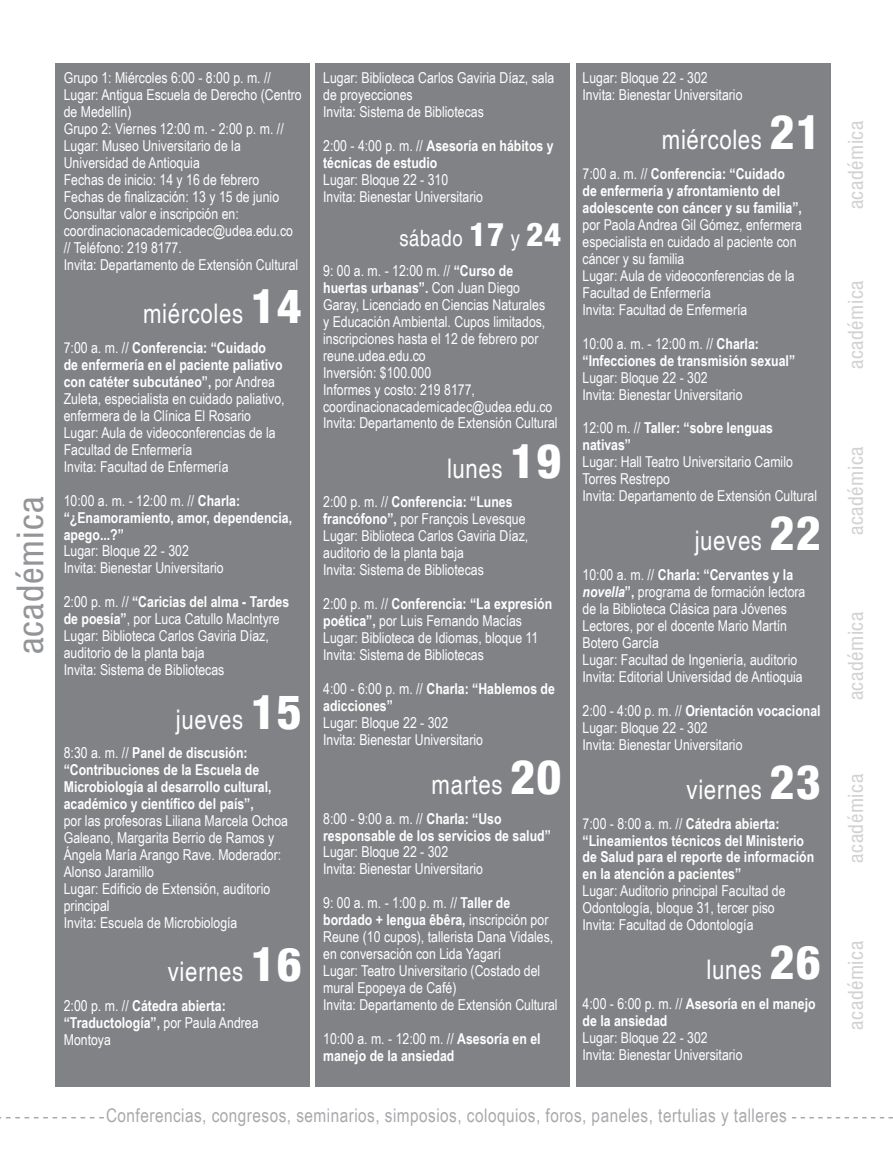
<style>
.page{position:relative;width:893px;height:1149px;background:#fff}
.page>*{position:absolute;margin:0;border:0;box-sizing:border-box;transform-origin:0 0}
.t1{font:condensed 37.2px "Helvetica 57";letter-spacing:.025em;color:#939598}
.t2{font:condensed 27px "Helvetica";letter-spacing:.025em;color:#fff}
.t3{font:condensed 22.5px "Helvetica";letter-spacing:.025em;color:#fff}
.t4{font:condensed 21px "Helvetica 57";letter-spacing:.025em;color:#d1d2d4}
.t5{font:18.75px "Arial Narrow";letter-spacing:.025em;color:#a8a9ad}
.t6{font:15px/17px "Arial Narrow";color:#fff}
.t7{font:700 15px/17px "Arial Narrow";color:#fff}
.s1{font-family:"Helvetica 87";font-weight:800;font-size:48px}
.s2{font-weight:700}
.s3{font-weight:400}
.s4{font-family:"Helvetica 87";font-weight:800;font-size:33px}
.s5{font-weight:700;font-style:italic}
</style>
<div class="page">
<div style="left:577px;top:64px;width:254px;height:1022px;background:#808285"></div>
<div style="left:316px;top:64px;width:254px;height:1022px;background:#808285"></div>
<div style="left:56px;top:64px;width:254px;height:1022px;background:#808285"></div>
<svg style="left:0;top:1117px;width:104px;height:1px"></svg>
<svg style="left:792px;top:1117px;width:101px;height:1px"></svg>
<h1 class="t1" style="left:9px;top:654px;width:159px;rotate:-90deg">académica</h1>
<p class="t6" style="left:64px;top:69px;width:239px">Grupo 1: Miércoles 6:00 - 8:00 p. m. // Lugar: Antigua Escuela de Derecho (Centro de Medellín)<br>Grupo 2: Viernes 12:00 m. - 2:00 p. m. // Lugar: Museo Universitario de la Universidad de Antioquia<br>Fechas de inicio: 14 y 16 de febrero Fechas de finalización: 13 y 15 de junio Consultar valor e inscripción en: coordinacionacademicadec@udea.edu.co // Teléfono: 219 8177.<br>Invita: Departamento de Extensión Cultural</p>
<h2 class="t2" style="left:143px;top:298px;width:160px">miércoles <span class="s1">14</span></h2>
<p class="t6" style="left:64px;top:338px;width:222px">7:00 a. m. // <span class="s2">Conferencia: “Cuidado<br>de enfermería en el paciente paliativo con catéter subcutáneo”,</span> por Andrea Zuleta, especialista en cuidado paliativo, enfermera de la Clínica El Rosario Lugar: Aula de videoconferencias de la Facultad de Enfermería<br>Invita: Facultad de Enfermería</p>
<p class="t7" style="left:64px;top:491px;width:230px"><span class="s3">10:00 a. m. - 12:00 m. //</span> Charla: “¿Enamoramiento, amor, dependencia, apego...?”</p>
<p class="t6" style="left:64px;top:542px;width:161px">Lugar: Bloque 22 - 302<br>Invita: Bienestar Universitario</p>
<p class="t6" style="left:64px;top:593px;width:227px">2:00 p. m. // <span class="s2">“Caricias del alma - Tardes de poesía”</span>, por Luca Catullo Maclntyre Lugar: Biblioteca Carlos Gaviria Díaz, auditorio de la planta baja<br>Invita: Sistema de Bibliotecas</p>
<h2 class="t2" style="left:176px;top:703px;width:128px">jueves <span class="s1">15</span></h2>
<p class="t7" style="left:64px;top:743px;width:209px"><span class="s3">8:30 a. m. //</span> Panel de discusión: “Contribuciones de la Escuela de Microbiología al desarrollo cultural, académico y científico del país”,</p>
<p class="t6" style="left:64px;top:811px;width:226px">por las profesoras Liliana Marcela Ochoa<br>Galeano, Margarita Berrio de Ramos y<br>Ángela María Arango Rave. Moderador:<br>Alonso Jaramillo<br>Lugar: Edificio de Extensión, auditorio principal<br>Invita: Escuela de Microbiología</p>
<h2 class="t2" style="left:168px;top:955px;width:136px">viernes <span class="s1">16</span></h2>
<p class="t6" style="left:64px;top:996px;width:196px">2:00 p. m. // <span class="s2">Cátedra abierta: “Traductología”,</span> por Paula Andrea<br>Montoya</p>
<p class="t6" style="left:323px;top:69px;width:233px">Lugar: Biblioteca Carlos Gaviria Díaz, sala de proyecciones<br>Invita: Sistema de Bibliotecas</p>
<p class="t7" style="left:323px;top:137px;width:232px"><span class="s3">2:00 - 4:00 p. m. //</span> Asesoría en hábitos y técnicas de estudio</p>
<p class="t6" style="left:323px;top:171px;width:161px">Lugar: Bloque 22 - 310<br>Invita: Bienestar Universitario</p>
<h3 class="t3" style="left:399px;top:225px;width:163px">sábado <span class="s4">17</span> y <span class="s4">24</span></h3>
<p class="t6" style="left:323px;top:261px;width:236px">9: 00 a. m. - 12:00 m. // <span class="s2">“Curso de huertas urbanas”.</span> Con Juan Diego Garay, Licenciado en Ciencias Naturales<br>y Educación Ambiental. Cupos limitados, inscripciones hasta el 12 de febrero por reune.udea.edu.co<br>Inversión: $100.000<br>Informes y costo: 219 8177, coordinacionacademicadec@udea.edu.co Invita: Departamento de Extensión Cultural</p>
<h2 class="t2" style="left:447px;top:452px;width:116px">lunes <span class="s1">19</span></h2>
<p class="t6" style="left:323px;top:493px;width:207px">2:00 p. m. // <span class="s2">Conferencia: “Lunes francófono”,</span> por François Levesque Lugar: Biblioteca Carlos Gaviria Díaz, auditorio de la planta baja<br>Invita: Sistema de Bibliotecas</p>
<p class="t6" style="left:323px;top:594px;width:231px">2:00 p. m. // <span class="s2">Conferencia: “La expresión poética”,</span> por Luis Fernando Macías Lugar: Biblioteca de Idiomas, bloque 11<br>Invita: Sistema de Bibliotecas</p>
<p class="t7" style="left:323px;top:679px;width:233px"><span class="s3">4:00 - 6:00 p. m. //</span> Charla: “Hablemos de adicciones”</p>
<p class="t6" style="left:323px;top:713px;width:161px">Lugar: Bloque 22 - 302<br>Invita: Bienestar Universitario</p>
<h2 class="t2" style="left:432px;top:768px;width:131px">martes <span class="s1">20</span></h2>
<p class="t7" style="left:323px;top:808px;width:229px"><span class="s3">8:00 - 9:00 a. m. //</span> Charla: “Uso responsable de los servicios de salud”</p>
<p class="t6" style="left:323px;top:842px;width:161px">Lugar: Bloque 22 - 302<br>Invita: Bienestar Universitario</p>
<p class="t6" style="left:323px;top:893px;width:236px">9: 00 a. m. - 1:00 p. m. // <span class="s2">Taller de bordado + lengua êbêra,</span> inscripción por Reune (10 cupos), tallerista Dana Vidales, en conversación con Lida Yagarí<br>Lugar: Teatro Universitario (Costado del mural Epopeya de Café)<br>Invita: Departamento de Extensión Cultural</p>
<p class="t7" style="left:323px;top:1029px;width:219px"><span class="s3">10:00 a. m. - 12:00 m. //</span> Asesoría en el manejo de la ansiedad</p>
<p class="t6" style="left:583px;top:69px;width:161px">Lugar: Bloque 22 - 302<br>Invita: Bienestar Universitario</p>
<h2 class="t2" style="left:662px;top:124px;width:160px">miércoles <span class="s1">21</span></h2>
<p class="t7" style="left:583px;top:164px;width:221px"><span class="s3">7:00 a. m. //</span> Conferencia: “Cuidado de enfermería y afrontamiento del adolescente con cáncer y su familia”,</p>
<p class="t6" style="left:583px;top:215px;width:221px">por Paola Andrea Gil Gómez, enfermera especialista en cuidado al paciente con cáncer y su familia<br>Lugar: Aula de videoconferencias de la<br>Facultad de Enfermería<br>Invita: Facultad de Enfermería</p>
<p class="t7" style="left:583px;top:334px;width:214px"><span class="s3">10:00 a. m. - 12:00 m. //</span> Charla: “Infecciones de transmisión sexual”</p>
<p class="t6" style="left:583px;top:368px;width:161px">Lugar: Bloque 22 - 302<br>Invita: Bienestar Universitario</p>
<p class="t7" style="left:583px;top:419px;width:192px"><span class="s3">12:00 m. //</span> Taller: “sobre lenguas nativas”</p>
<p class="t6" style="left:583px;top:453px;width:236px">Lugar: Hall Teatro Universitario Camilo<br>Torres Restrepo<br>Invita: Departamento de Extensión Cultural</p>
<h2 class="t2" style="left:695px;top:525px;width:128px">jueves <span class="s1">22</span></h2>
<p class="t6" style="left:583px;top:565px;width:224px">10:00 a. m. // <span class="s2">Charla: “Cervantes y la </span><span class="s5">novella</span><span class="s2">”,</span> programa de formación lectora de la Biblioteca Clásica para Jóvenes Lectores, por el docente Mario Martín Botero García<br>Lugar: Facultad de Ingeniería, auditorio Invita: Editorial Universidad de Antioquia</p>
<p class="t6" style="left:583px;top:701px;width:240px">2:00 - 4:00 p. m. // <span class="s2">Orientación vocacional<br></span>Lugar: Bloque 22 - 302<br>Invita: Bienestar Universitario</p>
<h2 class="t2" style="left:687px;top:773px;width:136px">viernes <span class="s1">23</span></h2>
<p class="t7" style="left:583px;top:813px;width:233px"><span class="s3">7:00 - 8:00 a. m. //</span> Cátedra abierta: “Lineamientos técnicos del Ministerio de Salud para el reporte de información en la atención a pacientes”</p>
<p class="t6" style="left:583px;top:881px;width:205px">Lugar: Auditorio principal Facultad de<br>Odontología, bloque 31, tercer piso<br>Invita: Facultad de Odontología</p>
<h2 class="t2" style="left:706px;top:953px;width:116px">lunes <span class="s1">26</span></h2>
<p class="t7" style="left:583px;top:994px;width:235px"><span class="s3">4:00 - 6:00 p. m. //</span> Asesoría en el manejo de la ansiedad</p>
<p class="t6" style="left:583px;top:1028px;width:161px">Lugar: Bloque 22 - 302<br>Invita: Bienestar Universitario</p>
<p class="t5" style="left:106px;top:1100px;width:682px">Conferencias, congresos, seminarios, simposios, coloquios, foros, paneles, tertulias y talleres</p>
<h3 class="t4" style="left:844px;top:209px;width:90px;rotate:-90deg">académica</h3>
<h3 class="t4" style="left:844px;top:369px;width:90px;rotate:-90deg">académica</h3>
<h3 class="t4" style="left:844px;top:535px;width:90px;rotate:-90deg">académica</h3>
<h3 class="t4" style="left:844px;top:700px;width:90px;rotate:-90deg">académica</h3>
<h3 class="t4" style="left:844px;top:862px;width:90px;rotate:-90deg">académica</h3>
<h3 class="t4" style="left:844px;top:1029px;width:90px;rotate:-90deg">académica</h3>
</div>
